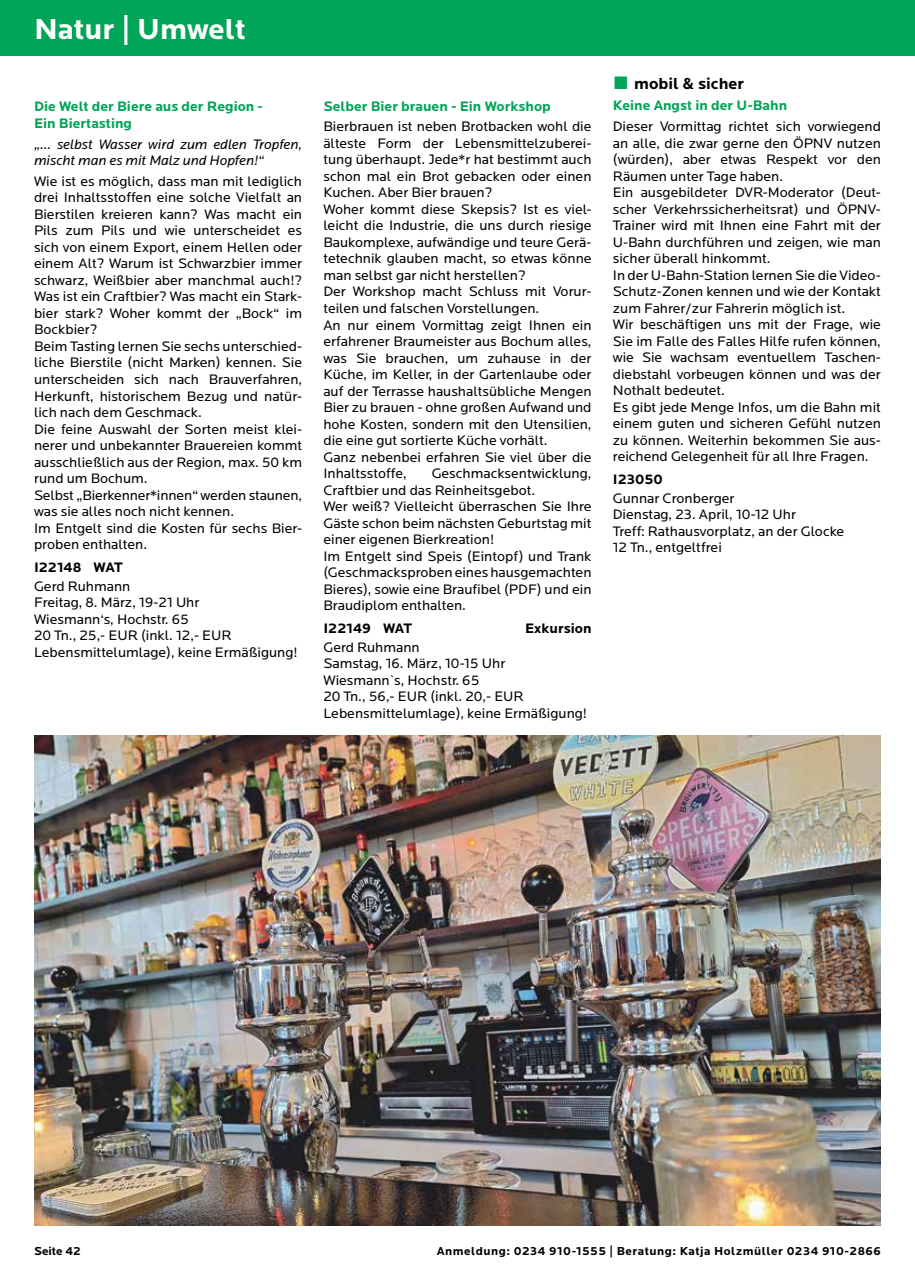
<style>
.page{position:relative;width:915px;height:1276px;background:#fff}
.page>*{position:absolute;margin:0;border:0;box-sizing:border-box;transform-origin:0 0}
.t1{font:700 30px "Locator";color:#fff}
.t2{font:700 16.5px "Locator";color:#000}
.t3{font:14.25px/16.5px "Locator";color:#000}
.t4{font:700 14.25px/17.2px "Locator";color:#00a557}
.t5{font:italic 14.25px/16.5px "Locator";color:#000}
.t6{font:700 14.25px "Locator";color:#000}
.t7{font:700 12px "Locator";letter-spacing:.04em;color:#000}
.s1{font-family:"Arial";font-weight:400;font-size:27px;color:#00a557}
</style>
<div class="page">
<div style="left:0;top:0;width:914px;height:55px;background:#00a557"></div>
<img style="left:34px;top:736px;width:846px;height:489px">
<h1 class="t1" style="left:34px;top:12px;width:213px">Natur | Umwelt</h1>
<p class="t4" style="left:34px;top:98px;width:230px">Die Welt der Biere aus der Region -<br>Ein Biertasting</p>
<p class="t5" style="left:34px;top:136px;width:269px">„... selbst Wasser wird zum edlen Tropfen, mischt man es mit Malz und Hopfen!“</p>
<p class="t3" style="left:34px;top:173px;width:269px">Wie ist es möglich, dass man mit lediglich drei Inhaltsstoffen eine solche Vielfalt an Bierstilen kreieren kann? Was macht ein Pils zum Pils und wie unterscheidet es sich von einem Export, einem Hellen oder einem Alt? Warum ist Schwarzbier immer schwarz, Weißbier aber manchmal auch!?<br>Was ist ein Craftbier? Was macht ein Stark&shy;bier stark? Woher kommt der „Bock“ im Bockbier?<br>Beim Tasting lernen Sie sechs unterschied&shy;liche Bierstile (nicht Marken) kennen. Sie unterscheiden sich nach Brauverfahren, Herkunft, historischem Bezug und natür&shy;lich nach dem Geschmack.<br>Die feine Auswahl der Sorten meist klei&shy;nerer und unbekannter Brauereien kommt ausschließlich aus der Region, max. 50 km rund um Bochum.<br>Selbst „Bierkenner*innen“ werden staunen, was sie alles noch nicht kennen.<br>Im Entgelt sind die Kosten für sechs Bier&shy;proben enthalten.</p>
<p class="t6" style="left:34px;top:559px;width:90px">I22148 WAT</p>
<p class="t3" style="left:34px;top:578px;width:265px">Gerd Ruhmann<br>Freitag, 8. März, 19-21 Uhr<br>Wiesmann‘s, Hochstr. 65<br>20 Tn., 25,- EUR (inkl. 12,- EUR<br>Lebensmittelumlage), keine Ermäßigung!</p>
<p class="t4" style="left:323px;top:98px;width:229px">Selber Bier brauen - Ein Workshop</p>
<p class="t3" style="left:323px;top:119px;width:269px">Bierbrauen ist neben Brotbacken wohl die älteste Form der Lebensmittelzuberei&shy;tung überhaupt. Jede*r hat bestimmt auch schon mal ein Brot gebacken oder einen Kuchen. Aber Bier brauen?<br>Woher kommt diese Skepsis? Ist es viel&shy;leicht die Industrie, die uns durch riesige Baukomplexe, aufwändige und teure Gerä&shy;tetechnik glauben macht, so etwas könne man selbst gar nicht herstellen?<br>Der Workshop macht Schluss mit Vorur&shy;teilen und falschen Vorstellungen.<br>An nur einem Vormittag zeigt Ihnen ein erfahrener Braumeister aus Bochum alles, was Sie brauchen, um zuhause in der Küche, im Keller, in der Gartenlaube oder auf der Terrasse haushaltsübliche Mengen Bier zu brauen - ohne großen Aufwand und hohe Kosten, sondern mit den Utensilien, die eine gut sortierte Küche vorhält.<br>Ganz nebenbei erfahren Sie viel über die Inhaltsstoffe,</p>
<p class="t3" style="left:323px;top:465px;width:269px;text-indent:108px">Geschmacksentwicklung, Craftbier und das Reinheitsgebot.<br>Wer weiß? Vielleicht überraschen Sie Ihre Gäste schon beim nächsten Geburtstag mit einer eigenen Bierkreation!<br>Im Entgelt sind Speis (Eintopf) und Trank (Geschmacksproben eines hausgemachten Bieres), sowie eine Braufibel (PDF) und ein Braudiplom enthalten.</p>
<p class="t6" style="left:323px;top:620px;width:90px">I22149 WAT</p>
<p class="t6" style="left:525px;top:620px;width:68px">Exkursion</p>
<p class="t3" style="left:323px;top:639px;width:265px">Gerd Ruhmann<br>Samstag, 16. März, 10-15 Uhr<br>Wiesmann`s, Hochstr. 65<br>20 Tn., 56,- EUR (inkl. 20,- EUR<br>Lebensmittelumlage), keine Ermäßigung!</p>
<p class="t2" style="left:612px;top:74px;width:133px"><span class="s1">■</span> mobil &amp; sicher</p>
<p class="t4" style="left:612px;top:97px;width:176px">Keine Angst in der U-Bahn</p>
<p class="t3" style="left:612px;top:119px;width:269px">Dieser Vormittag richtet sich vorwiegend an alle, die zwar gerne den ÖPNV nutzen (würden), aber etwas Respekt vor den Räumen unter Tage haben.<br>Ein ausgebildeter DVR-Moderator (Deut&shy;scher Verkehrssicherheitsrat) und ÖPNV-Trainer wird mit Ihnen eine Fahrt mit der U-Bahn durchführen und zeigen, wie man sicher überall hinkommt.<br>In der U-Bahn-Station lernen Sie die Video-Schutz-Zonen kennen und wie der Kontakt zum Fahrer/zur Fahrerin möglich ist.<br>Wir beschäftigen uns mit der Frage, wie Sie im Falle des Falles Hilfe rufen können, wie Sie wachsam eventuellem Taschen&shy;diebstahl vorbeugen können und was der Nothalt bedeutet.<br>Es gibt jede Menge Infos, um die Bahn mit einem guten und sicheren Gefühl nutzen zu können. Weiterhin bekommen Sie aus&shy;reichend Gelegenheit für all Ihre Fragen.</p>
<p class="t6" style="left:612px;top:471px;width:51px">I23050</p>
<p class="t3" style="left:612px;top:490px;width:233px">Gunnar Cronberger<br>Dienstag, 23. April, 10-12 Uhr<br>Treff: Rathausvorplatz, an der Glocke<br>12 Tn., entgeltfrei</p>
<p class="t7" style="left:34px;top:1244px;width:48px">Seite 42</p>
<p class="t7" style="left:436px;top:1244px;width:445px">Anmeldung: 0234 910-1555 | Beratung: Katja Holzmüller 0234 910-2866</p>
</div>
